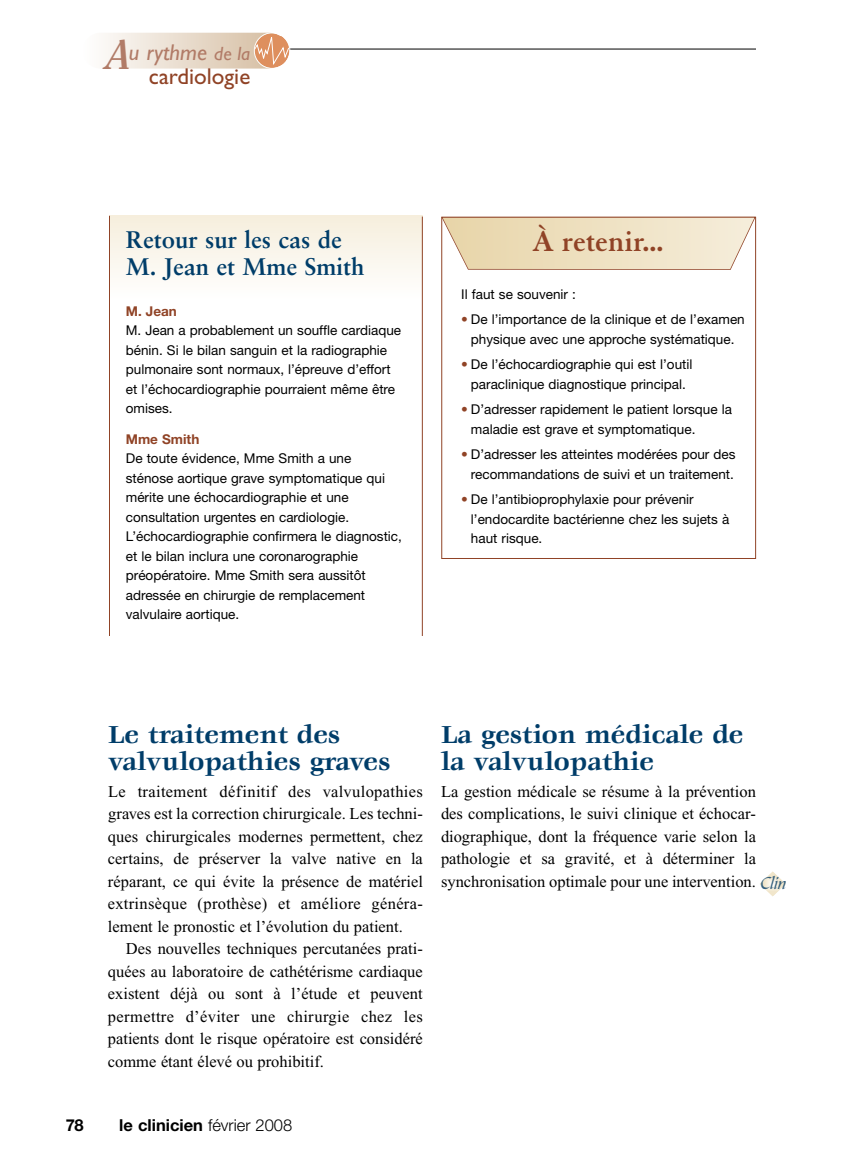
<style>
.page{position:relative;width:864px;height:1175px;background:#fff}
.page>*{position:absolute;margin:0;border:0;box-sizing:border-box;transform-origin:0 0}
.t1{font:700 31.5px "Granjon";color:#904326}
.t2{font:700 27px/27px "Veljovic";color:#003d69}
.t3{font:700 24px "Sabon";color:#003d69}
.t4{font:22.95px/23.9px "Gill Sans";color:#904326;text-align:right}
.t5{font:18px "Bible Script Plain";color:#335e7b}
.t6{font:16.5px/22.5px "Times New Roman";color:#000;text-align:justify}
.t7{font:700 16.5px "Helvetica Neue";color:#000}
.t8{font:13.5px/19.5px "Helvetica Neue";color:#000}
.t9{font:700 13.5px "Helvetica Neue";color:#904326}
.s1{font-family:"Clearface";font-weight:700;font-style:italic;font-size:41.25px;color:#b17b67}
.s2{font-style:italic;color:#b17b67}
.s3{font-style:italic;font-size:19.2px;color:#b17b67}
.s4{color:#904326}
.s5{font-weight:300}
</style>
<div class="page">
<hr style="left:108px;top:49px;width:648px;height:1px;background:#000">
<svg style="left:441px;top:217px;width:315px;height:53px;background:#ecddc0"></svg>
<div style="left:110px;top:216px;width:312px;height:82px;background:linear-gradient(to bottom,#f6eedd,#fffefd)"></div>
<hr style="left:109px;top:216px;width:1px;height:420px;background:#904326">
<hr style="left:422px;top:216px;width:1px;height:420px;background:#904326">
<svg style="left:760px;top:871px;width:26px;height:25px"></svg>
<svg style="left:83px;top:33px;width:204px;height:36px"></svg>
<svg style="left:254px;top:32px;width:36px;height:37px"></svg>
<h3 class="t4" style="left:107px;top:43px;width:145px"><span class="s1">A</span><span class="s2">u rythme</span> <span class="s3">de la </span>cardiologie</h3>
<h3 class="t3" style="left:126px;top:229px;width:217px">Retour sur les cas de</h3>
<h1 class="t1" style="left:532px;top:230px;width:133px">À retenir...</h1>
<h3 class="t3" style="left:126px;top:256px;width:240px">M. Jean et Mme Smith</h3>
<p class="t9" style="left:126px;top:306px;width:53px">M. Jean</p>
<p class="t8" style="left:126px;top:322px;width:277px">M. Jean a probablement un souffle cardiaque bénin. Si le bilan sanguin et la radiographie pulmonaire sont normaux, l’épreuve d’effort et l’échocardiographie pourraient même être omises.</p>
<p class="t9" style="left:126px;top:434px;width:75px">Mme Smith</p>
<p class="t8" style="left:126px;top:450px;width:278px">De toute évidence, Mme Smith a une sténose aortique grave symptomatique qui mérite une échocardiographie et une consultation urgentes en cardiologie.<br>L’échocardiographie confirmera le diagnostic, et le bilan inclura une coronarographie préopératoire. Mme Smith sera aussitôt adressée en chirurgie de remplacement valvulaire aortique.</p>
<p class="t8" style="left:461px;top:285px;width:116px">Il faut se souvenir :</p>
<p class="t8" style="left:461px;top:311px;width:285px;text-align:center"><span class="s4">•</span> De l’importance de la clinique et de l’examen physique avec une approche systématique.</p>
<p class="t8" style="left:461px;top:356px;width:233px;text-align:center"><span class="s4">•</span> De l’échocardiographie qui est l’outil paraclinique diagnostique principal.</p>
<p class="t8" style="left:471px;top:401px;width:263px;text-indent:-10px"><span class="s4">•</span> D’adresser rapidement le patient lorsque la maladie est grave et symptomatique.</p>
<p class="t8" style="left:461px;top:446px;width:276px;text-align:center"><span class="s4">•</span> D’adresser les atteintes modérées pour des recommandations de suivi et un traitement.</p>
<p class="t8" style="left:471px;top:491px;width:260px;text-indent:-10px"><span class="s4">•</span> De l’antibioprophylaxie pour prévenir l’endocardite bactérienne chez les sujets à haut risque.</p>
<h2 class="t2" style="left:108px;top:722px;width:284px">Le traitement des valvulopathies graves</h2>
<p class="t6" style="left:108px;top:781px;width:317px">Le traitement définitif des valvulopathies graves est la correction chirurgicale. Les techni&shy;ques chirurgicales modernes permettent, chez certains, de préserver la valve native en la réparant, ce qui évite la présence de matériel extrinsèque (prothèse) et améliore généra&shy;lement le pronostic et l’évolution du patient.</p>
<p class="t6" style="left:108px;top:939px;width:317px;text-indent:18px">Des nouvelles techniques percutanées prati&shy;quées au laboratoire de cathétérisme cardiaque existent déjà ou sont à l’étude et peuvent permettre d’éviter une chirurgie chez les patients dont le risque opératoire est considéré comme étant élevé ou prohibitif.</p>
<h2 class="t2" style="left:441px;top:722px;width:304px">La gestion médicale de la valvulopathie</h2>
<p class="t6" style="left:441px;top:781px;width:316px">La gestion médicale se résume à la prévention des complications, le suivi clinique et échocar&shy;diographique, dont la fréquence varie selon la pathologie et sa gravité, et à déterminer la synchronisation optimale pour une intervention.</p>
<h3 class="t5" style="left:761px;top:870px;width:27px">Clin</h3>
<p class="t7" style="left:66px;top:1119px;width:19px">78</p>
<p class="t7" style="left:119px;top:1119px;width:175px">le clinicien <span class="s5">février 2008</span></p>
</div>
